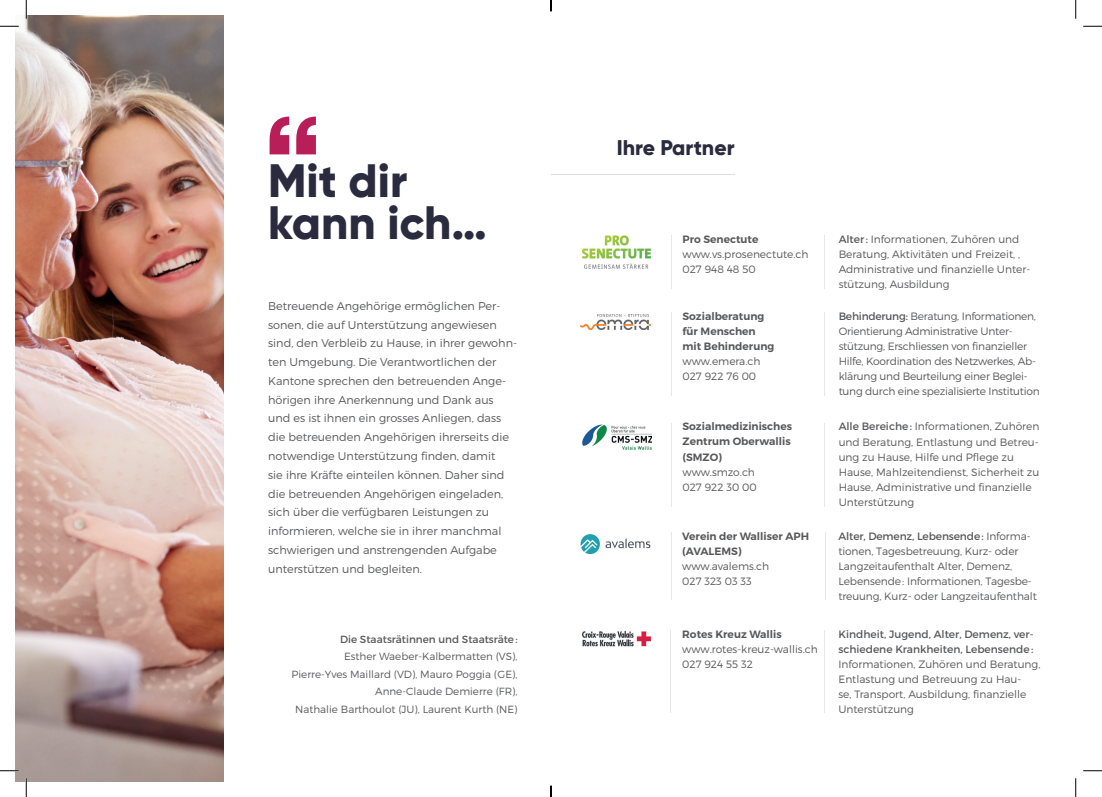
<style>
.page{position:relative;width:1102px;height:797px;background:#fff}
.page>*{position:absolute;margin:0;border:0;box-sizing:border-box;transform-origin:0 0}
.t1{font:800 46.75px/42.1px "Gilroy";color:#2a2b3e}
.t2{font:800 21.25px "Gilroy";color:#2a2b3e}
.t3{font:300 11.25px/18.8px "Montserrat";color:#57585a}
.t4{font:300 10.62px/15px "Montserrat";color:#57585a}
.t5{font:300 10.62px/15px "Montserrat";letter-spacing:-.02em;color:#57585a}
.t6{font:600 10.62px/15px "Montserrat";color:#57585a}
.t7{font:10.62px/15px "Montserrat";color:#57585a}
.t8{font:300 10.38px/17.5px "Montserrat";color:#57585a;text-align:right}
.t9{font:10.38px "Montserrat";color:#57585a}
.s1{font-weight:400}
</style>
<div class="page">
<img style="left:16px;top:16px;width:207px;height:765px">
<svg style="left:269px;top:116px;width:47px;height:38px"></svg>
<hr style="left:551px;top:174px;width:183px;height:1px;background:#dcdddf">
<img style="left:581px;top:235px;width:70px;height:33px">
<hr style="left:670px;top:235px;width:1px;height:53px;background:#e6e7e9">
<hr style="left:824px;top:235px;width:1px;height:53px;background:#e6e7e9">
<img style="left:580px;top:314px;width:71px;height:16px">
<hr style="left:670px;top:312px;width:1px;height:84px;background:#e6e7e9">
<hr style="left:824px;top:312px;width:1px;height:84px;background:#e6e7e9">
<img style="left:582px;top:424px;width:69px;height:26px">
<hr style="left:670px;top:423px;width:1px;height:83px;background:#e6e7e9">
<hr style="left:824px;top:423px;width:1px;height:83px;background:#e6e7e9">
<img style="left:581px;top:630px;width:70px;height:16px">
<hr style="left:670px;top:629px;width:1px;height:83px;background:#e6e7e9">
<hr style="left:824px;top:629px;width:1px;height:83px;background:#e6e7e9">
<img style="left:580px;top:534px;width:70px;height:21px">
<hr style="left:670px;top:532px;width:1px;height:68px;background:#e6e7e9">
<hr style="left:824px;top:532px;width:1px;height:68px;background:#e6e7e9">
<svg style="left:0;top:25px;width:19px;height:2px"></svg>
<svg style="left:1083px;top:25px;width:18px;height:2px"></svg>
<svg style="left:0;top:770px;width:19px;height:1px"></svg>
<svg style="left:1083px;top:770px;width:18px;height:1px"></svg>
<svg style="left:25px;top:0;width:2px;height:19px"></svg>
<svg style="left:25px;top:778px;width:2px;height:19px"></svg>
<svg style="left:1075px;top:0;width:1px;height:19px"></svg>
<svg style="left:1075px;top:778px;width:1px;height:19px"></svg>
<svg style="left:550px;top:785px;width:1px;height:12px"></svg>
<h1 class="t1" style="left:268px;top:159px;width:220px">Mit dir kann ich…</h1>
<p class="t3" style="left:268px;top:296px;width:250px">Betreuende Angehörige ermöglichen Per&shy;sonen, die auf Unterstützung angewiesen sind, den Verbleib zu Hause, in ihrer gewohn&shy;ten Umgebung. Die Verantwortlichen der Kantone sprechen den betreuenden Ange&shy;hörigen ihre Anerkennung und Dank aus und es ist ihnen ein grosses Anliegen, dass die betreuenden Angehörigen ihrerseits die notwendige Unterstützung finden, damit<br>sie ihre Kräfte einteilen können. Daher sind die betreuenden Angehörigen eingeladen, sich über die verfügbaren Leistungen zu informieren, welche sie in ihrer manchmal schwierigen und anstrengenden Aufgabe unterstützen und begleiten.</p>
<p class="t9" style="left:340px;top:632px;width:179px">Die Staatsrätinnen und Staatsräte :</p>
<p class="t8" style="left:291px;top:647px;width:227px">Esther Waeber-Kalbermatten (VS), Pierre-Yves Maillard (VD), Mauro Poggia (GE), Anne-Claude Demierre (FR),<br>Nathalie Barthoulot (JU), Laurent Kurth (NE)</p>
<h2 class="t2" style="left:617px;top:134px;width:119px">Ihre Partner</h2>
<p class="t6" style="left:682px;top:232px;width:77px">Pro Senectute</p>
<p class="t4" style="left:682px;top:246px;width:128px">www.vs.prosenectute.ch<br>027 948 48 50</p>
<p class="t6" style="left:682px;top:309px;width:93px">Sozialberatung für Menschen mit Behinderung</p>
<p class="t4" style="left:682px;top:353px;width:80px">www.emera.ch<br>027 922 76 00</p>
<p class="t6" style="left:682px;top:419px;width:111px">Sozialmedizinisches<br>Zentrum Oberwallis (SMZO)</p>
<p class="t4" style="left:682px;top:464px;width:76px">www.smzo.ch<br>027 922 30 00</p>
<p class="t6" style="left:682px;top:529px;width:128px">Verein der Walliser APH (AVALEMS)</p>
<p class="t4" style="left:682px;top:559px;width:88px">www.avalems.ch<br>027 323 03 33</p>
<p class="t6" style="left:682px;top:626px;width:101px">Rotes Kreuz Wallis</p>
<p class="t4" style="left:682px;top:641px;width:137px">www.rotes-kreuz-wallis.ch<br>027 924 55 32</p>
<p class="t4" style="left:838px;top:231px;width:193px"><span class="s1">Alter :</span> Informationen, Zuhören und Beratung, Aktivitäten und Freizeit, , Administrative und finanzielle Unter&shy;stützung, Ausbildung</p>
<p class="t5" style="left:838px;top:308px;width:203px"><span class="s1">Behinderung:</span> Beratung, Informationen, Orientierung Administrative Unter&shy;stützung, Erschliessen von finanzieller Hilfe, Koordination des Netzwerkes, Ab&shy;klärung und Beurteilung einer Beglei&shy;tung durch eine spezialisierte Institution</p>
<p class="t4" style="left:838px;top:419px;width:202px"><span class="s1">Alle Bereiche :</span> Informationen, Zuhören und Beratung, Entlastung und Betreu&shy;ung zu Hause, Hilfe und Pflege zu Hause, Mahlzeitendienst, Sicherheit zu Hause, Administrative und finanzielle Unterstützung</p>
<p class="t4" style="left:838px;top:529px;width:200px"><span class="s1">Alter, Demenz, Lebensende :</span> Informa&shy;tionen, Tagesbetreuung, Kurz- oder Langzeitaufenthalt Alter, Demenz, Lebensende : Informationen, Tagesbe&shy;treuung, Kurz- oder Langzeitaufenthalt</p>
<p class="t7" style="left:838px;top:626px;width:197px">Kindheit, Jugend, Alter, Demenz, ver&shy;schiedene Krankheiten, Lebensende :</p>
<p class="t4" style="left:838px;top:656px;width:203px">Informationen, Zuhören und Beratung,<br>Entlastung und Betreuung zu Hau-<br>se, Transport, Ausbildung, finanzielle<br>Unterstützung</p>
</div>
